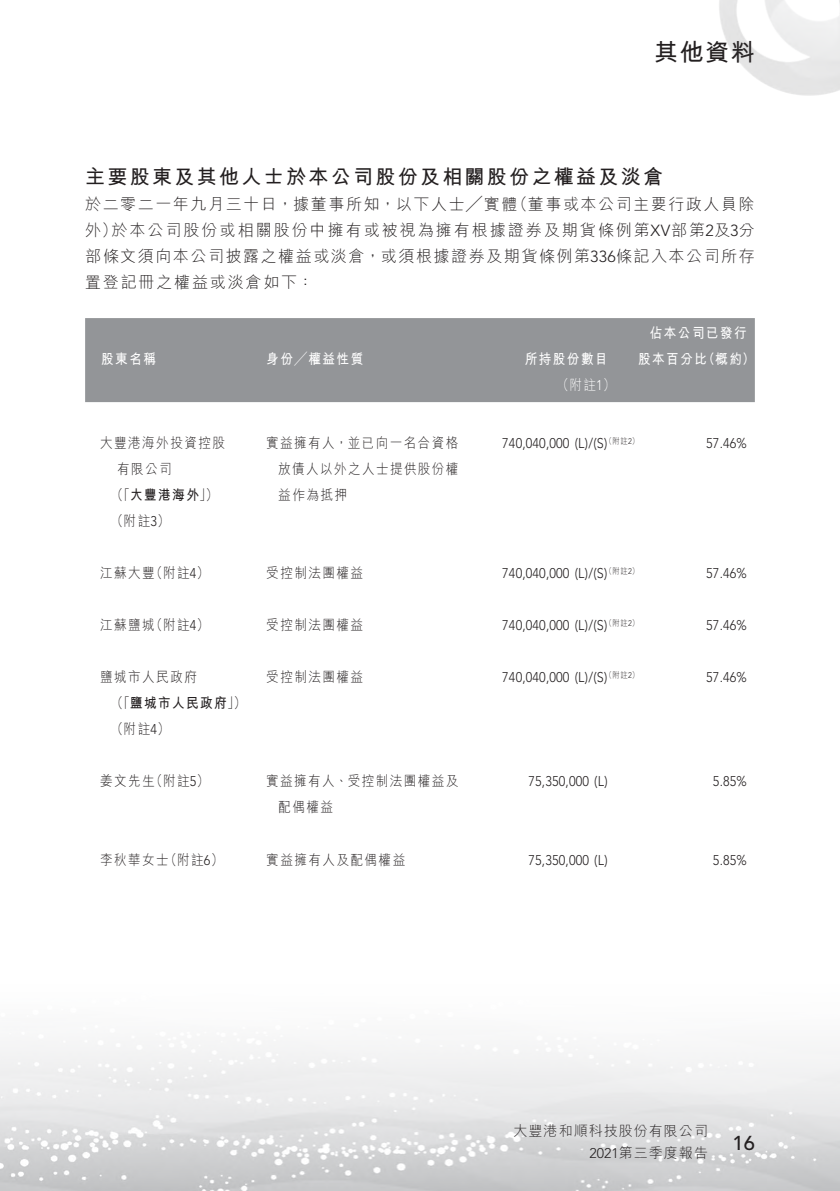
<style>
.page{position:relative;width:840px;height:1191px;background:#fff}
.page>*{position:absolute;margin:0;border:0;box-sizing:border-box;transform-origin:0 0}
.t1{font:700 24px "M Hei HK";color:#231f20}
._03_H1{font:700 20px "M Hei HK";letter-spacing:.115em;color:#231f20}
.t2{font:500 20px "Avenir LT Std";color:#231f20}
._11_P0{font:300 16px/26px "M Hei HK";letter-spacing:.095em;color:#231f20}
._11_P0-2{font:300 16px/26px "M Hei HK";letter-spacing:.125em;color:#231f20}
._15_Table_Stub{font:300 14px/26px "M Hei HK";letter-spacing:.115em;color:#231f20;text-align:justify;scale:.9 1}
._11_P0-3{font:300 14px "Avenir LT Std";letter-spacing:.015em;color:#231f20;scale:.9 1}
._11_P0-4{font:700 14px/26px "M Hei HK";letter-spacing:.115em;color:#fff;scale:.9 1}
._15_Table_Stub-2{font:300 14px "M Hei HK";letter-spacing:.075em;color:#231f20}
._15_Table_Stub-3{font:300 14px "M Hei HK";letter-spacing:.115em;color:#231f20}
._15_Table_Stub-4{font:700 14px "M Hei HK";letter-spacing:.115em;color:#231f20;scale:.9 1}
._11_P0-5{font:300 14px "M Hei HK";color:#fff;scale:.9 1}
._11_P0-6{font:300 8.2px "M Hei HK";letter-spacing:.115em;color:#231f20;scale:.9 1}
.s1{font-family:"Avenir LT Std"}
.s2{font-weight:300}
.s3{font-weight:700}
</style>
<div class="page">
<img style="left:1px;top:1043px;width:838px;height:148px">
<img style="left:719px;top:0;width:120px;height:96px">
<div style="left:85px;top:318px;width:669px;height:84px;background:#939598"></div>
<h1 class="t1" style="left:653px;top:35px;width:102px">其他資料</h1>
<p class="_03_H1" style="left:85px;top:162px;width:579px">主要股東及其他人士於本公司股份及相關股份之權益及淡倉</p>
<p class="_11_P0" style="left:511px;top:191px;width:244px">（董事或本公司主要行政人員除</p>
<p class="_11_P0-2" style="left:112px;top:191px;width:644px;text-indent:-26px">於二零二一年九月三十日，據董事所知，以下人士╱實體<br>於本公司股份或相關股份中擁有或被視為擁有根據證券及期貨條例第<span class="s1">XV</span>部第及<span class="s1">2</span> 分<span class="s1">3</span></p>
<p class="_11_P0" style="left:85px;top:217px;width:670px">外）<br>部條文須向本公司披露之權益或淡倉，或須根據證券及期貨條例第<span class="s1">336</span>條記入本公司所存置登記冊之權益或淡倉如下：</p>
<p class="_11_P0-4" style="left:101px;top:345px;width:62px">股東名稱</p>
<p class="_11_P0-4" style="left:266px;top:345px;width:109px">身份╱權益性質</p>
<p class="_11_P0-4" style="left:524px;top:345px;width:94px">所持股份數目</p>
<p class="_11_P0-4" style="left:702px;top:319px;width:60px;text-indent:-53px">佔本公司已發行（概約(</p>
<p class="_11_P0-4" style="left:637px;top:345px;width:78px">股本百分比</p>
<p class="_11_P0-5" style="left:556px;top:378px;width:67px">（附註 (<span class="s1">1</span></p>
<p class="_15_Table_Stub" style="left:100px;top:430px;width:140px">大豐港海外投資控股</p>
<p class="_15_Table_Stub" style="left:117px;top:456px;width:62px">有限公司</p>
<p class="_15_Table_Stub-4" style="left:111px;top:485px;width:121px"><span class="s2">（「</span>大豐港海外 <span class="s2">(「</span></p>
<p class="_15_Table_Stub" style="left:111px;top:508px;width:67px">（附註 (<span class="s1">3</span></p>
<p class="_15_Table_Stub" style="left:278px;top:430px;width:201px;text-indent:-12px">實益擁有人，並已向一名合資格放債人以外之人士提供股份權益作為抵押</p>
<p class="_11_P0-3" style="left:705px;top:435px;width:47px">57.46%</p>
<p class="_11_P0-3" style="left:502px;top:435px;width:124px">740,040,000 ( ) <sup>（</sup>S(/)L</p>
<p class="_11_P0-6" style="left:612px;top:436px;width:31px">附註 (<span class="s1">2</span></p>
<p class="_15_Table_Stub" style="left:150px;top:560px;width:67px">（附註）<span class="s1">4</span></p>
<p class="_15_Table_Stub" style="left:100px;top:560px;width:62px">江蘇大豐</p>
<p class="_15_Table_Stub" style="left:266px;top:560px;width:109px">受控制法團權益</p>
<p class="_11_P0-3" style="left:502px;top:565px;width:124px">740,040,000 ( ) <sup>（</sup>S(/)L</p>
<p class="_11_P0-6" style="left:612px;top:566px;width:31px">附註 (<span class="s1">2</span></p>
<p class="_11_P0-3" style="left:705px;top:565px;width:47px">57.46%</p>
<p class="_15_Table_Stub" style="left:150px;top:612px;width:67px">（附註）<span class="s1">4</span></p>
<p class="_15_Table_Stub" style="left:266px;top:612px;width:109px">受控制法團權益</p>
<p class="_15_Table_Stub" style="left:100px;top:612px;width:62px">江蘇鹽城</p>
<p class="_15_Table_Stub" style="left:111px;top:664px;width:152px;text-align:left;text-indent:-11px">鹽城市人民政府<br>（「<span class="s3">鹽城市人民政府</span> (「（附註 (<span class="s1">4</span></p>
<p class="_11_P0-3" style="left:705px;top:669px;width:47px">57.46%</p>
<p class="_11_P0-3" style="left:502px;top:617px;width:124px">740,040,000 ( ) <sup>（</sup>S(/)L</p>
<p class="_11_P0-6" style="left:612px;top:618px;width:31px">附註 (<span class="s1">2</span></p>
<p class="_11_P0-3" style="left:705px;top:617px;width:47px">57.46%</p>
<p class="_15_Table_Stub" style="left:266px;top:664px;width:109px">受控制法團權益</p>
<p class="_11_P0-3" style="left:502px;top:669px;width:124px">740,040,000 ( ) <sup>（</sup>S(/)L</p>
<p class="_11_P0-6" style="left:612px;top:670px;width:31px">附註 (<span class="s1">2</span></p>
<p class="_15_Table_Stub" style="left:100px;top:768px;width:62px">姜文先生</p>
<p class="_15_Table_Stub" style="left:150px;top:768px;width:67px">（附註）<span class="s1">5</span></p>
<p class="_15_Table_Stub" style="left:266px;top:768px;width:215px">實益擁有人、受控制法團權益及</p>
<p class="_11_P0-3" style="left:528px;top:773px;width:89px">75,350,000 ( (L</p>
<p class="_11_P0-3" style="left:712px;top:773px;width:39px">5.85%</p>
<p class="_15_Table_Stub" style="left:278px;top:794px;width:62px">配偶權益</p>
<p class="_15_Table_Stub" style="left:164px;top:846px;width:67px">（附註）<span class="s1">6</span></p>
<p class="_15_Table_Stub" style="left:100px;top:846px;width:78px">李秋華女士</p>
<p class="_15_Table_Stub" style="left:266px;top:846px;width:156px">實益擁有人及配偶權益</p>
<p class="_11_P0-3" style="left:528px;top:851px;width:89px">75,350,000 ( (L</p>
<p class="_11_P0-3" style="left:712px;top:851px;width:39px">5.85%</p>
<p class="_15_Table_Stub-2" style="left:513px;top:1123px;width:196px">大豐港和順科技股份有限公司</p>
<p class="_15_Table_Stub-3" style="left:589px;top:1145px;width:120px"><span class="s1">2021</span>第三季度報告</p>
<h2 class="t2" style="left:732px;top:1131px;width:24px">16</h2>
</div>
